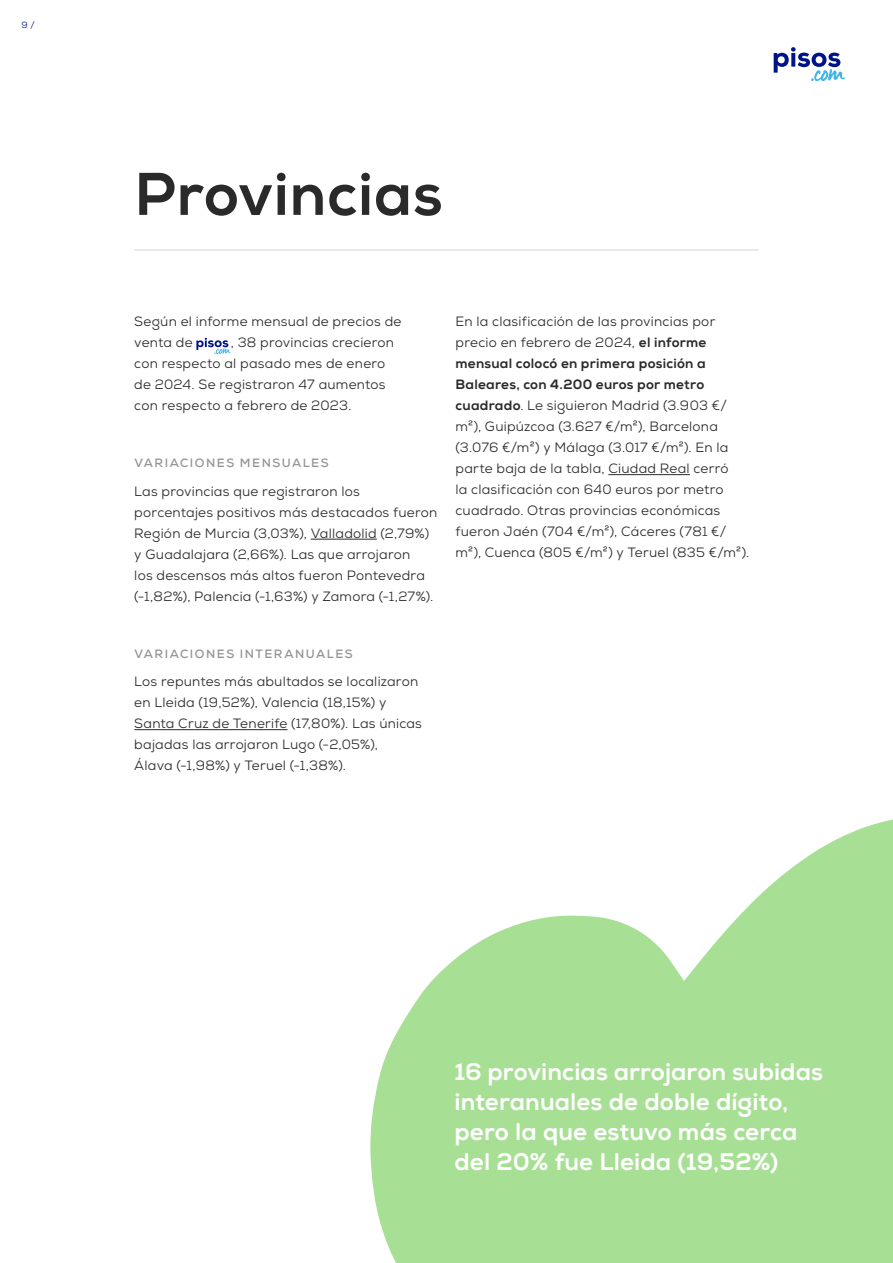
<style>
.page{position:relative;width:893px;height:1263px;background:#fff}
.page>*{position:absolute;margin:0;border:0;box-sizing:border-box;transform-origin:0 0}
.t1{font:800 60px "Nexa";letter-spacing:.01em;color:#2a2a2a}
.t2{font:800 24px/30px "Nexa";letter-spacing:.005em;color:#fff}
.t3{font:13.5px/21px "Nexa";letter-spacing:.02em;color:#2a2a2a}
.t4{font:700 12px "Nexa";letter-spacing:.125em;color:#949494}
.t5{font:9px "Nexa";color:#001489}
.s1{font-weight:800}
</style>
<div class="page">
<hr style="left:311px;top:539px;width:66px;height:1px;background:#2a2a2a">
<hr style="left:134px;top:729px;width:154px;height:1px;background:#2a2a2a">
<svg style="left:196px;top:337px;width:35px;height:17px"></svg>
<hr style="left:608px;top:474px;width:82px;height:1px;background:#2a2a2a">
<hr style="left:134px;top:250px;width:625px;height:1px;background:#d4d4d4">
<svg style="left:774px;top:47px;width:71px;height:34px"></svg>
<svg style="left:370px;top:819px;width:523px;height:444px;fill:#a7df94"></svg>
<p class="t5" style="left:22px;top:19px;width:15px">9 /</p>
<p class="t1" style="left:134px;top:157px;width:310px">Provincias</p>
<p class="t3" style="left:134px;top:311px;width:269px">Según el informe mensual de precios de venta de</p>
<p class="t3" style="left:134px;top:332px;width:261px;text-indent:96px">, 38 provincias crecieron con respecto al pasado mes de enero de 2024. Se registraron 47 aumentos con respecto a febrero de 2023.</p>
<p class="t4" style="left:134px;top:455px;width:196px">VARIACIONES MENSUALES</p>
<p class="t3" style="left:134px;top:481px;width:305px">Las provincias que registraron los porcentajes positivos más destacados fueron Región de Murcia (3,03%), Valladolid (2,79%) y Guadalajara (2,66%). Las que arrojaron<br>los descensos más altos fueron Pontevedra (-1,82%), Palencia (-1,63%) y Zamora (-1,27%).</p>
<p class="t4" style="left:134px;top:646px;width:220px">VARIACIONES INTERANUALES</p>
<p class="t3" style="left:134px;top:671px;width:289px">Los repuntes más abultados se localizaron en Lleida (19,52%), Valencia (18,15%) y Santa Cruz de Tenerife (17,80%). Las únicas bajadas las arrojaron Lugo (-2,05%),<br>Álava (-1,98%) y Teruel (-1,38%).</p>
<p class="t3" style="left:455px;top:311px;width:295px">En la clasificación de las provincias por precio en febrero de 2024, <span class="s1">el informe mensual colocó en primera posición a Baleares, con 4.200 euros por metro cuadrado</span>. Le siguieron Madrid (3.903 €/ m²), Guipúzcoa (3.627 €/m²), Barcelona (3.076 €/m²) y Málaga (3.017 €/m²). En la parte baja de la tabla, Ciudad Real cerró<br>la clasificación con 640 euros por metro cuadrado. Otras provincias económicas fueron Jaén (704 €/m²), Cáceres (781 €/ m²), Cuenca (805 €/m²) y Teruel (835 €/m²).</p>
<p class="t2" style="left:454px;top:1057px;width:370px">16 provincias arrojaron subidas interanuales de doble dígito, pero la que estuvo más cerca del 20% fue Lleida (19,52%)</p>
</div>
